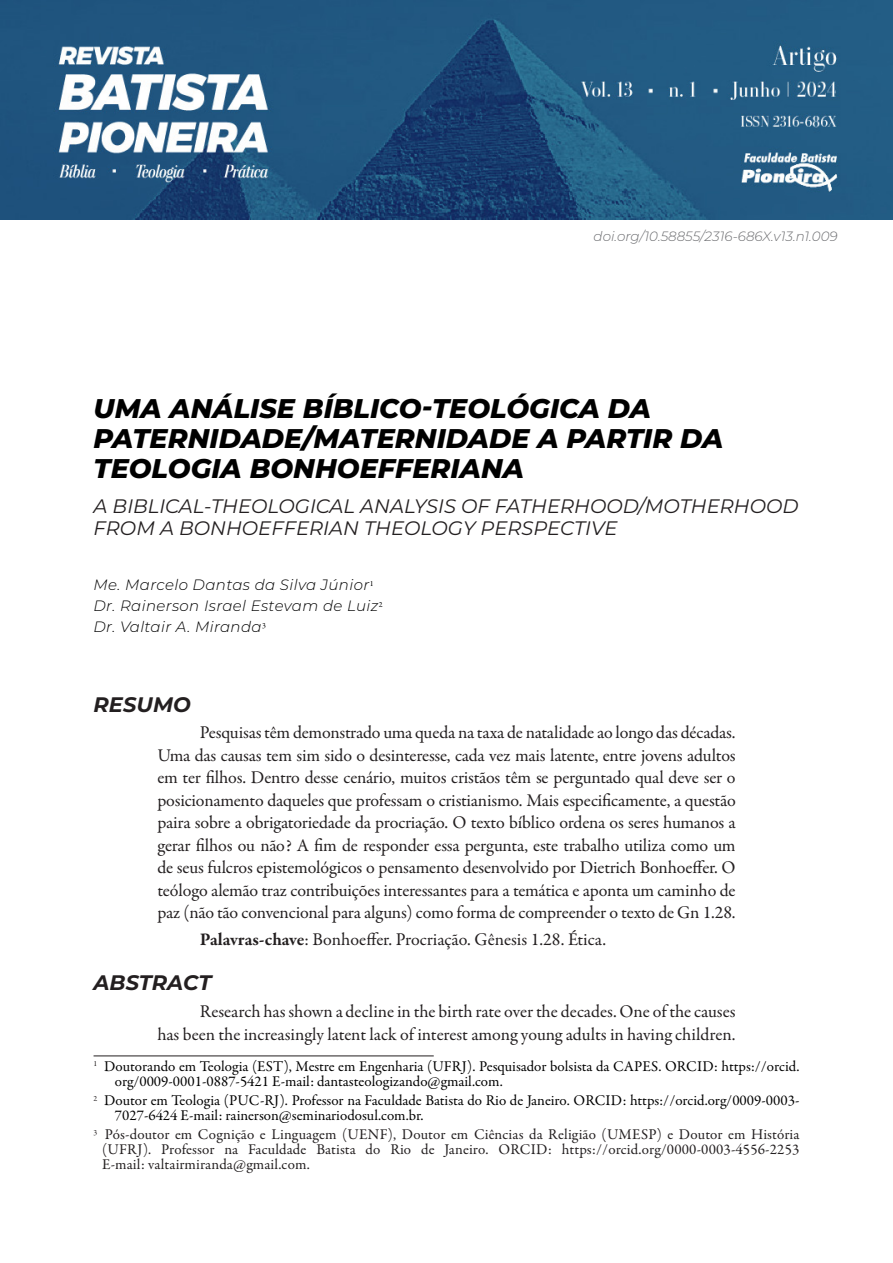
<style>
.page{position:relative;width:893px;height:1263px;background:#fff}
.page>*{position:absolute;margin:0;border:0;box-sizing:border-box;transform-origin:0 0}
.Título_do_artigo{font:italic 800 27px/30px "Montserrat";color:#000}
._1__Título{font:italic 700 21px "Montserrat";color:#231f20}
.Título_em_inglês{font:italic 19.5px/22.5px "Montserrat";color:#231f20}
.Resumo{font:18px/22.5px "Garamond Premr Pro";letter-spacing:-.005em;color:#231f20;text-align:justify}
.Nota_de_Rodapé{font:15px/15px "Garamond Premr Pro";color:#000}
.Nota_de_Rodapé-2{font:15px/15px "Garamond Premr Pro";letter-spacing:.01em;color:#231f20;text-align:justify}
.Autor{font:italic 300 15px/21px "Montserrat";letter-spacing:.025em;color:#000}
.t1{font:italic 300 13.5px "Montserrat";color:#6c6d70}
.s1{font-weight:700}
</style>
<div class="page">
<img style="left:0;top:0;width:893px;height:219px">
<hr style="left:94px;top:1056px;width:340px;height:1px;background:#231f20">
<p class="t1" style="left:594px;top:227px;width:246px">doi.org/10.58855/2316-686X.v13.n1.009</p>
<p class="Título_do_artigo" style="left:94px;top:391px;width:631px">UMA ANÁLISE BÍBLICO-TEOLÓGICA DA<br>PATERNIDADE/MATERNIDADE A PARTIR DA<br>TEOLOGIA BONHOEFFERIANA</p>
<p class="Título_em_inglês" style="left:94px;top:494px;width:707px">A BIBLICAL-THEOLOGICAL ANALYSIS OF FATHERHOOD/MOTHERHOOD<br>FROM A BONHOEFFERIAN THEOLOGY PERSPECTIVE</p>
<p class="Autor" style="left:94px;top:574px;width:290px">Me. Marcelo Dantas da Silva Júnior<sup>1<br></sup>Dr. Rainerson Israel Estevam de Luiz<sup>2<br></sup>Dr. Valtair A. Miranda<sup>3</sup></p>
<p class="_1__Título" style="left:94px;top:689px;width:99px">RESUMO</p>
<p class="Resumo" style="left:157px;top:722px;width:580px;text-indent:43px">Pesquisas têm demonstrado uma queda na taxa de natalidade ao longo das décadas.<br>Uma das causas tem sim sido o desinteresse, cada vez mais latente, entre jovens adultos em ter filhos. Dentro desse cenário, muitos cristãos têm se perguntado qual deve ser o posicionamento daqueles que professam o cristianismo. Mais especificamente, a questão paira sobre a obrigatoriedade da procriação. O texto bíblico ordena os seres humanos a gerar filhos ou não? A fim de responder essa pergunta, este trabalho utiliza como um de seus fulcros epistemológicos o pensamento desenvolvido por Dietrich Bonhoeffer. O teólogo alemão traz contribuições interessantes para a temática e aponta um caminho de paz (não tão convencional para alguns) como forma de compreender o texto de Gn 1.28.</p>
<p class="Resumo" style="left:200px;top:929px;width:408px"><span class="s1">Palavras-chave</span>: Bonhoeffer. Procriação. Gênesis 1.28. Ética.</p>
<p class="_1__Título" style="left:94px;top:968px;width:119px">ABSTRACT</p>
<p class="Resumo" style="left:157px;top:1001px;width:580px;text-align:right">Research has shown a decline in the birth rate over the decades. One of the causes<br>has been the increasingly latent lack of interest among young adults in having children.</p>
<p class="Nota_de_Rodapé" style="left:115px;top:1059px;width:686px;text-indent:-21px"><sup>1</sup> Doutorando em Teologia (EST), Mestre em Engenharia (UFRJ). Pesquisador bolsista da CAPES. ORCID: https://orcid. org/0009-0001-0887-5421 E-mail: dantasteologizando@gmail.com.</p>
<p class="Nota_de_Rodapé" style="left:115px;top:1093px;width:686px;text-indent:-21px"><sup>2</sup> Doutor em Teologia (PUC-RJ). Professor na Faculdade Batista do Rio de Janeiro. ORCID: https://orcid.org/0009-0003-<br>7027-6424 E-mail: rainerson@seminariodosul.com.br.</p>
<p class="Nota_de_Rodapé-2" style="left:102px;top:1127px;width:699px;text-indent:-9px"><sup>3</sup> Pós-doutor em Cognição e Linguagem (UENF), Doutor em Ciências da Religião (UMESP) e Doutor em História (UFRJ). Professor na Faculdade Batista do Rio de Janeiro. ORCID: https://orcid.org/0000-0003-4556-2253<br>E-mail: valtairmiranda@gmail.com.</p>
</div>
